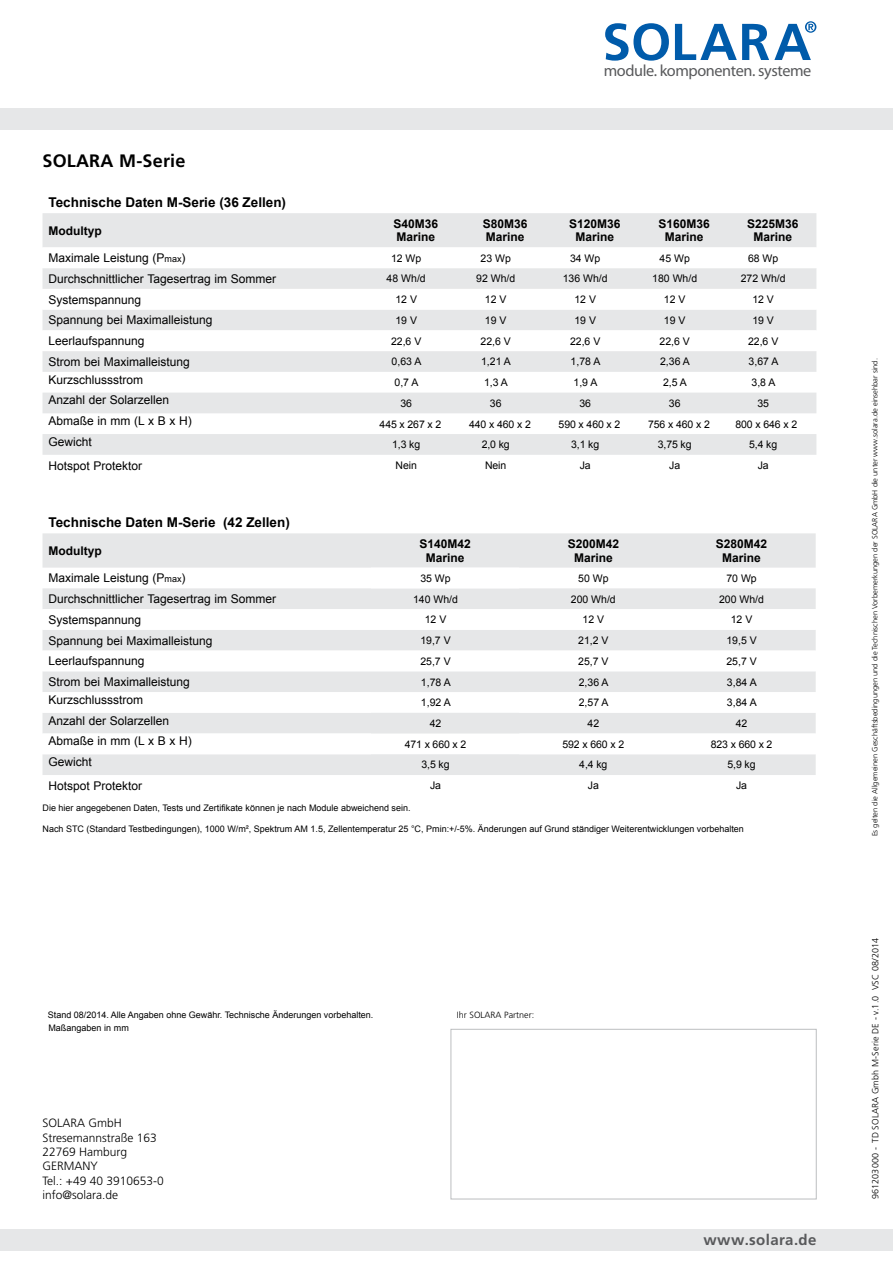
<style>
.page{position:relative;width:893px;height:1263px;background:#fff}
.page>*{position:absolute;margin:0;border:0;box-sizing:border-box;transform-origin:0 0}
.t1{font:700 18px "Frutiger LT Pro";letter-spacing:.01em;color:#000}
.t2{font:16.2px "Myriad Pro";letter-spacing:-.025em;color:#58595b}
.t3{font:700 15px "Frutiger LT Pro";letter-spacing:.025em;color:#58595b}
.t4{font:700 13.5px "Arial";color:#000}
.t5{font:12px "Arial";color:#000}
.t6{font:700 12px/13.5px "Arial";color:#000;text-align:center}
.t7{font:300 12px/14.4px "Frutiger LT Pro";color:#000}
.t8{font:10.5px "Arial";color:#000}
.t9{font:9px "Arial";color:#000}
.t10{font:300 9px "Frutiger LT Pro";letter-spacing:.015em;color:#000}
.t11{font:300 7.5px "Frutiger LT Pro";color:#000}
.s1{font-size:9px}
</style>
<div class="page">
<div style="left:0;top:1229px;width:893px;height:21px;background:#e6e7e8"></div>
<div style="left:0;top:108px;width:893px;height:22px;background:#e6e7e8"></div>
<svg style="left:605px;top:23px;width:64px;height:38px"></svg>
<svg style="left:675px;top:21px;width:141px;height:39px"></svg>
<div style="left:451px;top:1029px;width:365px;height:170px;border:1px solid #bcbec0"></div>
<svg style="left:43px;top:213px;width:773px;height:242px;fill:#e6e7e8"></svg>
<svg style="left:43px;top:247px;width:773px;height:104px"></svg>
<svg style="left:43px;top:533px;width:773px;height:76px;fill:#e6e7e8"></svg>
<svg style="left:371px;top:568px;width:148px;height:41px"></svg>
<svg style="left:43px;top:630px;width:773px;height:145px;fill:#e6e7e8"></svg>
<h1 class="t1" style="left:43px;top:150px;width:144px">SOLARA M-Serie</h1>
<h2 class="t2" style="left:604px;top:60px;width:209px">module. komponenten. systeme</h2>
<p class="t4" style="left:49px;top:193px;width:239px">Technische Daten M-Serie (36 Zellen)</p>
<p class="t6" style="left:49px;top:224px;width:55px">Modultyp</p>
<p class="t6" style="left:393px;top:217px;width:46px;text-align:left">S40M36<br>Marine</p>
<p class="t6" style="left:483px;top:217px;width:46px;text-align:left">S80M36<br>Marine</p>
<p class="t6" style="left:569px;top:217px;width:53px">S120M36<br>Marine</p>
<p class="t6" style="left:659px;top:217px;width:53px">S160M36<br>Marine</p>
<p class="t6" style="left:747px;top:217px;width:53px">S225M36<br>Marine</p>
<p class="t5" style="left:49px;top:250px;width:139px">Maximale Leistung (P<span class="s1">max</span>)</p>
<p class="t8" style="left:391px;top:251px;width:32px">12 Wp</p>
<p class="t8" style="left:480px;top:251px;width:32px">23 Wp</p>
<p class="t8" style="left:570px;top:251px;width:32px">34 Wp</p>
<p class="t8" style="left:660px;top:251px;width:32px">45 Wp</p>
<p class="t8" style="left:748px;top:251px;width:32px">68 Wp</p>
<p class="t5" style="left:49px;top:271px;width:229px">Durchschnittlicher Tagesertrag im Sommer</p>
<p class="t8" style="left:387px;top:272px;width:41px">48 Wh/d</p>
<p class="t8" style="left:476px;top:272px;width:41px">92 Wh/d</p>
<p class="t8" style="left:563px;top:272px;width:46px">136 Wh/d</p>
<p class="t8" style="left:652px;top:272px;width:46px">180 Wh/d</p>
<p class="t8" style="left:741px;top:272px;width:46px">272 Wh/d</p>
<p class="t5" style="left:49px;top:292px;width:94px">Systemspannung</p>
<p class="t8" style="left:395px;top:293px;width:23px">12 V</p>
<p class="t8" style="left:485px;top:293px;width:23px">12 V</p>
<p class="t8" style="left:574px;top:293px;width:23px">12 V</p>
<p class="t8" style="left:664px;top:293px;width:23px">12 V</p>
<p class="t8" style="left:752px;top:293px;width:23px">12 V</p>
<p class="t5" style="left:49px;top:312px;width:166px">Spannung bei Maximalleistung</p>
<p class="t8" style="left:395px;top:313px;width:23px">19 V</p>
<p class="t8" style="left:485px;top:313px;width:23px">19 V</p>
<p class="t8" style="left:574px;top:313px;width:23px">19 V</p>
<p class="t8" style="left:664px;top:313px;width:23px">19 V</p>
<p class="t8" style="left:752px;top:313px;width:23px">19 V</p>
<p class="t5" style="left:49px;top:333px;width:98px">Leerlaufspannung</p>
<p class="t8" style="left:391px;top:334px;width:32px">22,6 V</p>
<p class="t8" style="left:480px;top:334px;width:32px">22,6 V</p>
<p class="t8" style="left:570px;top:334px;width:32px">22,6 V</p>
<p class="t8" style="left:659px;top:334px;width:32px">22,6 V</p>
<p class="t8" style="left:748px;top:334px;width:32px">22,6 V</p>
<p class="t5" style="left:49px;top:354px;width:143px">Strom bei Maximalleistung</p>
<p class="t8" style="left:392px;top:355px;width:31px">0,63 A</p>
<p class="t8" style="left:481px;top:355px;width:31px">1,21 A</p>
<p class="t8" style="left:571px;top:355px;width:31px">1,78 A</p>
<p class="t8" style="left:660px;top:355px;width:31px">2,36 A</p>
<p class="t8" style="left:749px;top:355px;width:31px">3,67 A</p>
<p class="t5" style="left:49px;top:371px;width:96px">Kurzschlussstrom</p>
<p class="t8" style="left:394px;top:375px;width:25px">0,7 A</p>
<p class="t8" style="left:484px;top:375px;width:25px">1,3 A</p>
<p class="t8" style="left:573px;top:375px;width:25px">1,9 A</p>
<p class="t8" style="left:663px;top:375px;width:25px">2,5 A</p>
<p class="t8" style="left:751px;top:375px;width:25px">3,8 A</p>
<p class="t5" style="left:49px;top:392px;width:122px">Anzahl der Solarzellen</p>
<p class="t8" style="left:400px;top:396px;width:13px">36</p>
<p class="t8" style="left:490px;top:396px;width:13px">36</p>
<p class="t8" style="left:579px;top:396px;width:13px">36</p>
<p class="t8" style="left:669px;top:396px;width:13px">36</p>
<p class="t8" style="left:757px;top:396px;width:13px">35</p>
<p class="t5" style="left:49px;top:413px;width:145px">Abmaße in mm (L x B x H)</p>
<p class="t8" style="left:380px;top:417px;width:63px">445 x 267 x 2</p>
<p class="t8" style="left:469px;top:417px;width:63px">440 x 460 x 2</p>
<p class="t8" style="left:559px;top:417px;width:63px">590 x 460 x 2</p>
<p class="t8" style="left:648px;top:417px;width:63px">756 x 460 x 2</p>
<p class="t8" style="left:735px;top:417px;width:63px">800 x 646 x 2</p>
<p class="t5" style="left:49px;top:434px;width:45px">Gewicht</p>
<p class="t8" style="left:392px;top:438px;width:30px">1,3 kg</p>
<p class="t8" style="left:482px;top:438px;width:30px">2,0 kg</p>
<p class="t8" style="left:571px;top:438px;width:30px">3,1 kg</p>
<p class="t8" style="left:658px;top:438px;width:35px">3,75 kg</p>
<p class="t8" style="left:749px;top:438px;width:30px">5,4 kg</p>
<p class="t5" style="left:49px;top:457px;width:95px">Hotspot Protektor</p>
<p class="t8" style="left:396px;top:458px;width:23px">Nein</p>
<p class="t8" style="left:485px;top:458px;width:23px">Nein</p>
<p class="t8" style="left:580px;top:458px;width:12px">Ja</p>
<p class="t8" style="left:669px;top:458px;width:12px">Ja</p>
<p class="t8" style="left:758px;top:458px;width:12px">Ja</p>
<p class="t4" style="left:49px;top:514px;width:243px">Technische Daten M-Serie (42 Zellen)</p>
<p class="t6" style="left:49px;top:544px;width:55px">Modultyp</p>
<p class="t6" style="left:419px;top:537px;width:53px">S140M42<br>Marine</p>
<p class="t6" style="left:568px;top:537px;width:53px">S200M42<br>Marine</p>
<p class="t6" style="left:716px;top:537px;width:53px">S280M42<br>Marine</p>
<p class="t5" style="left:49px;top:570px;width:139px">Maximale Leistung (P<span class="s1">max</span>)</p>
<p class="t8" style="left:420px;top:571px;width:32px">35 Wp</p>
<p class="t8" style="left:578px;top:571px;width:32px">50 Wp</p>
<p class="t8" style="left:726px;top:571px;width:32px">70 Wp</p>
<p class="t5" style="left:49px;top:591px;width:229px">Durchschnittlicher Tagesertrag im Sommer</p>
<p class="t8" style="left:413px;top:592px;width:46px">140 Wh/d</p>
<p class="t8" style="left:571px;top:592px;width:46px">200 Wh/d</p>
<p class="t8" style="left:719px;top:592px;width:46px">200 Wh/d</p>
<p class="t5" style="left:49px;top:612px;width:94px">Systemspannung</p>
<p class="t8" style="left:425px;top:613px;width:23px">12 V</p>
<p class="t8" style="left:583px;top:613px;width:23px">12 V</p>
<p class="t8" style="left:731px;top:613px;width:23px">12 V</p>
<p class="t5" style="left:49px;top:632px;width:166px">Spannung bei Maximalleistung</p>
<p class="t8" style="left:420px;top:633px;width:32px">19,7 V</p>
<p class="t8" style="left:578px;top:633px;width:32px">21,2 V</p>
<p class="t8" style="left:726px;top:633px;width:32px">19,5 V</p>
<p class="t5" style="left:49px;top:653px;width:98px">Leerlaufspannung</p>
<p class="t8" style="left:420px;top:654px;width:32px">25,7 V</p>
<p class="t8" style="left:578px;top:654px;width:32px">25,7 V</p>
<p class="t8" style="left:726px;top:654px;width:32px">25,7 V</p>
<p class="t5" style="left:49px;top:674px;width:143px">Strom bei Maximalleistung</p>
<p class="t8" style="left:421px;top:675px;width:31px">1,78 A</p>
<p class="t8" style="left:579px;top:675px;width:31px">2,36 A</p>
<p class="t8" style="left:727px;top:675px;width:31px">3,84 A</p>
<p class="t5" style="left:49px;top:692px;width:96px">Kurzschlussstrom</p>
<p class="t8" style="left:421px;top:696px;width:31px">1,92 A</p>
<p class="t8" style="left:579px;top:696px;width:31px">2,57 A</p>
<p class="t8" style="left:727px;top:696px;width:31px">3,84 A</p>
<p class="t5" style="left:49px;top:712px;width:122px">Anzahl der Solarzellen</p>
<p class="t8" style="left:430px;top:716px;width:13px">42</p>
<p class="t8" style="left:587px;top:716px;width:13px">42</p>
<p class="t8" style="left:736px;top:716px;width:13px">42</p>
<p class="t5" style="left:49px;top:733px;width:145px">Abmaße in mm (L x B x H)</p>
<p class="t8" style="left:405px;top:737px;width:63px">471 x 660 x 2</p>
<p class="t8" style="left:562px;top:737px;width:63px">592 x 660 x 2</p>
<p class="t8" style="left:711px;top:737px;width:63px">823 x 660 x 2</p>
<p class="t5" style="left:49px;top:754px;width:45px">Gewicht</p>
<p class="t8" style="left:421px;top:758px;width:30px">3,5 kg</p>
<p class="t8" style="left:579px;top:758px;width:30px">4,4 kg</p>
<p class="t8" style="left:727px;top:758px;width:30px">5,9 kg</p>
<p class="t5" style="left:49px;top:778px;width:95px">Hotspot Protektor</p>
<p class="t8" style="left:430px;top:779px;width:12px">Ja</p>
<p class="t8" style="left:588px;top:779px;width:12px">Ja</p>
<p class="t8" style="left:736px;top:779px;width:12px">Ja</p>
<p class="t9" style="left:43px;top:802px;width:370px">Die hier angegebenen Daten, Tests und Zertifikate können je nach Module abweichend sein.</p>
<p class="t9" style="left:43px;top:823px;width:703px">Nach STC (Standard Testbedingungen), 1000 W/m², Spektrum AM 1.5, Zellentemperatur 25 °C, Pmin:+/-5%. Änderungen auf Grund ständiger Weiterentwicklungen vorbehalten</p>
<p class="t9" style="left:48px;top:1009px;width:327px">Stand 08/2014. Alle Angaben ohne Gewähr. Technische Änderungen vorbehalten.</p>
<p class="t9" style="left:48px;top:1022px;width:82px">Maßangaben in mm</p>
<p class="t7" style="left:43px;top:1116px;width:123px">SOLARA GmbH<br>Stresemannstraße 163<br>22769 Hamburg<br>GERMANY<br>Tel.: +49 40 3910653-0 info@solara.de</p>
<p class="t10" style="left:457px;top:1009px;width:79px">Ihr SOLARA Partner:</p>
<p class="t3" style="left:704px;top:1231px;width:114px">www.solara.de</p>
<p class="t11" style="left:870px;top:836px;width:480px;rotate:-90deg">Es gelten die Allgemeinen Geschäftsbedingungen und die Technischen Vorbemerkungen der SOLARA GmbH die unter www.solara.de einsehbar sind.</p>
<p class="t10" style="left:870px;top:1199px;width:263px;rotate:-90deg">961203000 - TD SOLARA Gmbh M-Serie DE - v.1.0 VSC 08/2014</p>
</div>
